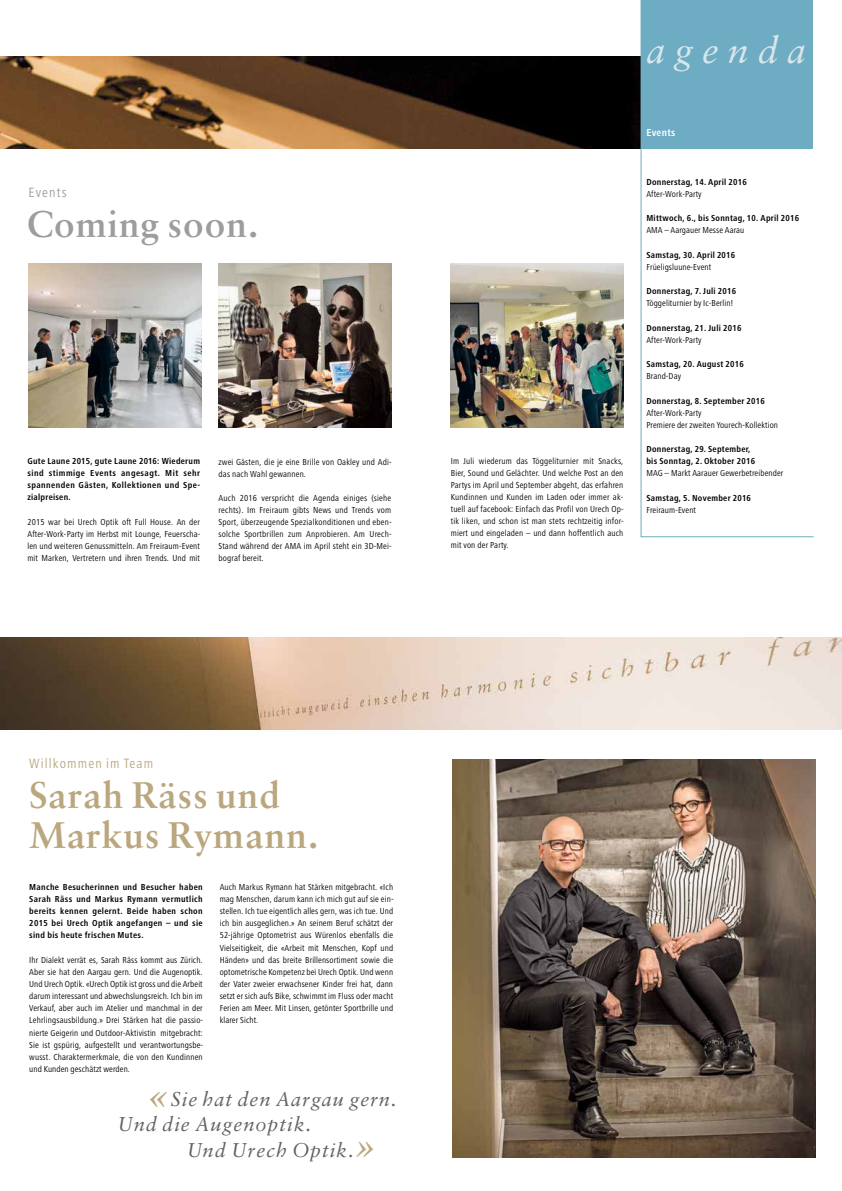
<style>
.page{position:relative;width:842px;height:1191px;background:#fff}
.page>*{position:absolute;margin:0;border:0;box-sizing:border-box;transform-origin:0 0}
.t1{font:700 37px/40px "Sabon LT";letter-spacing:.03em;color:#baa77e}
.t2{font:700 37px "Sabon LT";letter-spacing:.03em;color:#9d9d9c}
.t3{font:italic 37px "Sabon LT";letter-spacing:.25em;color:#d9e6ed}
.t4{font:italic 19.9px/25.1px "Sabon LT";letter-spacing:.05em;color:#646363}
.t5{font:condensed 14px "Frutiger Next LT";letter-spacing:.08em;color:#baa77e}
.t6{font:condensed 14px "Frutiger Next LT";letter-spacing:.08em;color:#9d9d9c}
.t7{font:700 condensed 10.5px "Frutiger Next LT";letter-spacing:.03em;color:#fff}
.t8{font:condensed 9px/12.2px "Frutiger Next LT";letter-spacing:.01em;color:#000;text-align:justify}
.t9{font:700 condensed 9px/12px "Frutiger Next LT";letter-spacing:.03em;color:#000;text-align:justify}
.s1{font-size:43.4px;color:#baa77e}
</style>
<div class="page">
<img style="left:0;top:57px;width:640px;height:92px">
<img style="left:0;top:637px;width:842px;height:92px">
<img style="left:453px;top:760px;width:362px;height:397px">
<svg style="left:640px;top:0;width:174px;height:538px"></svg>
<img style="left:29px;top:264px;width:172px;height:164px">
<img style="left:218px;top:264px;width:173px;height:164px">
<img style="left:451px;top:264px;width:173px;height:164px">
<h3 class="t6" style="left:29px;top:184px;width:39px">Events</h3>
<h1 class="t2" style="left:27px;top:201px;width:233px">Coming soon.</h1>
<p class="t9" style="left:27px;top:455px;width:174px">Gute Laune 2015, gute Laune 2016: Wiederum sind stimmige Events angesagt. Mit sehr spannenden Gästen, Kollektionen und Spe&shy;zialpreisen.</p>
<p class="t8" style="left:27px;top:516px;width:175px">2015 war bei Urech Optik oft Full House. An der After-Work-Party im Herbst mit Lounge, Feuerscha&shy;len und weiteren Genussmitteln. Am Freiraum-Event mit Marken, Vertretern und ihren Trends. Und mit</p>
<p class="t8" style="left:219px;top:455px;width:175px">zwei Gästen, die je eine Brille von Oakley und Adi&shy;das nach Wahl gewannen.</p>
<p class="t8" style="left:219px;top:492px;width:175px">Auch 2016 verspricht die Agenda einiges (siehe rechts). Im Freiraum gibts News und Trends vom Sport, überzeugende Spezialkonditionen und eben&shy;solche Sportbrillen zum Anprobieren. Am Urech-Stand während der AMA im April steht ein 3D-Mei&shy;bograf bereit.</p>
<p class="t8" style="left:451px;top:455px;width:175px">Im Juli wiederum das Töggeliturnier mit Snacks, Bier, Sound und Gelächter. Und welche Post an den Partys im April und September abgeht, das erfahren Kundinnen und Kunden im Laden oder immer ak&shy;tuell auf facebook: Einfach das Profil von Urech Op&shy;tik liken, und schon ist man stets rechtzeitig infor&shy;miert und eingeladen – und dann hoffentlich auch mit von der Party.</p>
<h1 class="t3" style="left:647px;top:29px;width:161px">agenda</h1>
<p class="t7" style="left:646px;top:127px;width:30px">Events</p>
<p class="t9" style="left:646px;top:176px;width:102px">Donnerstag, 14. April 2016</p>
<p class="t8" style="left:646px;top:188px;width:57px">After-Work-Party</p>
<p class="t9" style="left:646px;top:212px;width:154px">Mittwoch, 6., bis Sonntag, 10. April 2016</p>
<p class="t8" style="left:646px;top:224px;width:99px">AMA – Aargauer Messe Aarau</p>
<p class="t9" style="left:646px;top:249px;width:90px">Samstag, 30. April 2016</p>
<p class="t8" style="left:646px;top:261px;width:66px">Früeligsluune-Event</p>
<p class="t9" style="left:646px;top:285px;width:91px">Donnerstag, 7. Juli 2016</p>
<p class="t8" style="left:646px;top:297px;width:88px">Töggeliturnier by Ic-Berlin!</p>
<p class="t9" style="left:646px;top:322px;width:96px">Donnerstag, 21. Juli 2016</p>
<p class="t8" style="left:646px;top:334px;width:57px">After-Work-Party</p>
<p class="t9" style="left:646px;top:358px;width:99px">Samstag, 20. August 2016</p>
<p class="t8" style="left:646px;top:370px;width:36px">Brand-Day</p>
<p class="t9" style="left:646px;top:394px;width:120px">Donnerstag, 8. September 2016</p>
<p class="t8" style="left:646px;top:407px;width:133px">After-Work-Party<br>Premiere der zweiten Yourech-Kollektion</p>
<p class="t9" style="left:646px;top:443px;width:110px">Donnerstag, 29. September, bis Sonntag, 2. Oktober 2016</p>
<p class="t8" style="left:646px;top:467px;width:139px">MAG – Markt Aarauer Gewerbetreibender</p>
<p class="t9" style="left:646px;top:492px;width:106px">Samstag, 5. November 2016</p>
<p class="t8" style="left:646px;top:504px;width:51px">Freiraum-Event</p>
<h3 class="t5" style="left:29px;top:756px;width:125px">Willkommen im Team</h3>
<h1 class="t1" style="left:29px;top:774px;width:291px">Sarah Räss und<br>Markus Rymann.</h1>
<p class="t9" style="left:29px;top:880px;width:175px">Manche Besucherinnen und Besucher haben Sarah Räss und Markus Rymann vermutlich bereits kennen gelernt. Beide haben schon 2015 bei Urech Optik angefangen – und sie sind bis heute frischen Mutes.</p>
<p class="t8" style="left:29px;top:953px;width:175px">Ihr Dialekt verrät es, Sarah Räss kommt aus Zürich.<br>Aber sie hat den Aargau gern. Und die Augenoptik.<br>Und Urech Optik. «Urech Optik ist gross und die Arbeit darum interessant und abwechslungsreich. Ich bin im Verkauf, aber auch im Atelier und manchmal in der Lehrlingsausbildung.» Drei Stärken hat die passio&shy;nierte Geigerin und Outdoor-Aktivistin mitgebracht:<br>Sie ist gspürig, aufgestellt und verantwortungsbe&shy;wusst. Charaktermerkmale, die von den Kundinnen und Kunden geschätzt werden.</p>
<p class="t8" style="left:220px;top:880px;width:175px">Auch Markus Rymann hat Stärken mitgebracht. «Ich mag Menschen, darum kann ich mich gut auf sie ein&shy;stellen. Ich tue eigentlich alles gern, was ich tue. Und ich bin ausgeglichen.» An seinem Beruf schätzt der 52-jährige Optometrist aus Würenlos ebenfalls die Vielseitigkeit, die «Arbeit mit Menschen, Kopf und Händen» und das breite Brillensortiment sowie die optometrische Kompetenz bei Urech Optik. Und wenn der Vater zweier erwachsener Kinder frei hat, dann setzt er sich aufs Bike, schwimmt im Fluss oder macht Ferien am Meer. Mit Linsen, getönter Sportbrille und klarer Sicht.</p>
<h2 class="t4" style="left:118px;top:1086px;width:280px;text-indent:28px"><span class="s1">«</span>Sie hat den Aargau gern.<br>Und die Augenoptik.</h2>
<h2 class="t4" style="left:187px;top:1137px;width:192px">Und Urech Optik.<span class="s1">»</span></h2>
</div>
